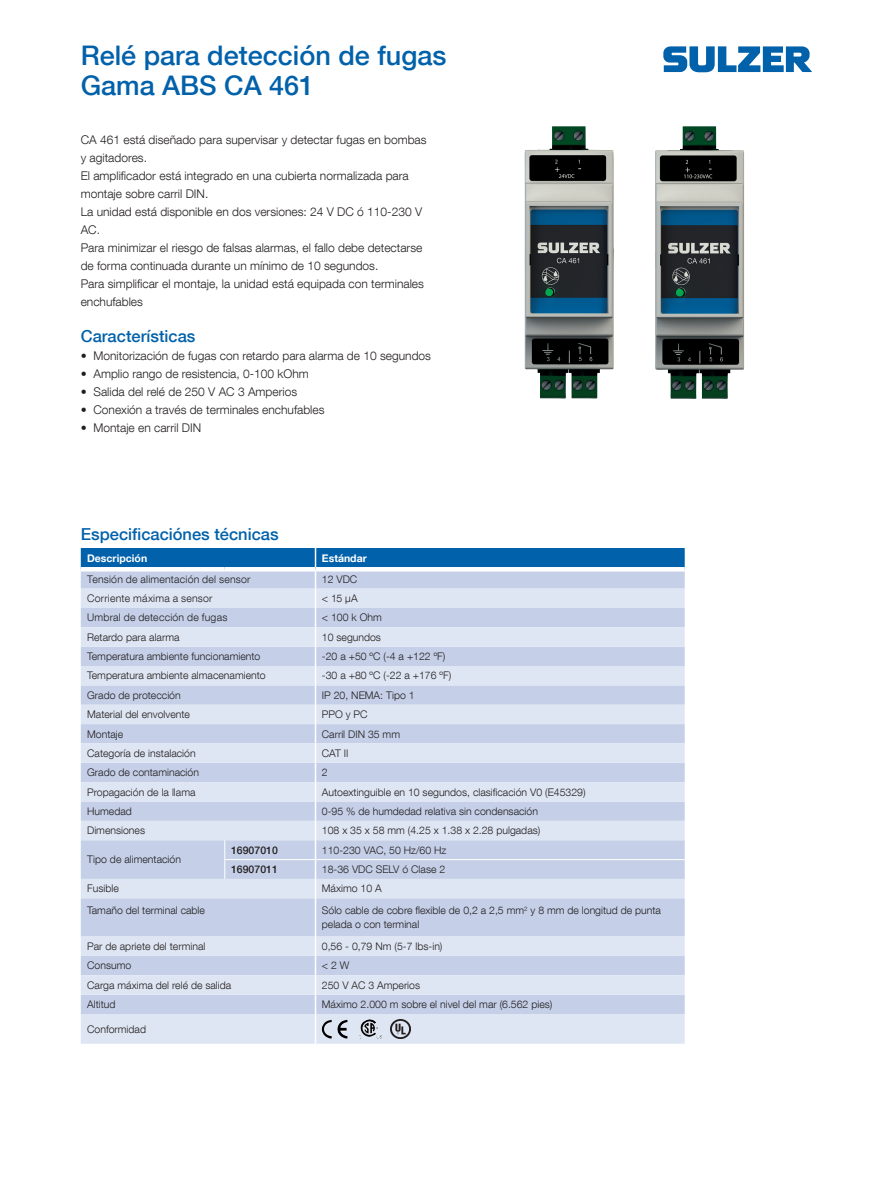
<style>
.page{position:relative;width:893px;height:1191px;background:#fff}
.page>*{position:absolute;margin:0;border:0;box-sizing:border-box;transform-origin:0 0}
.t1{font:500 27px "Helvetica Neue LT Com";color:#0161aa}
.Subtitle{font:500 16.5px "Helvetica Neue LT Com";color:#0161aa}
.Body_text{font:300 12px/18px "Helvetica Neue LT Com";color:#231f20}
.Table_text{font:300 10.5px/13.5px "Helvetica Neue LT Com";color:#231f20}
.Table_text_left_ali{font:300 10.5px "Helvetica Neue LT Com";letter-spacing:.02em;color:#231f20}
.Table_column_title{font:700 10.5px "Helvetica Neue LT Com";color:#fff}
.Table_text-2{font:500 10.5px "Helvetica Neue LT Com";color:#231f20}
</style>
<div class="page">
<svg style="left:663px;top:46px;width:149px;height:26px"></svg>
<img style="left:524px;top:126px;width:220px;height:273px">
<svg style="left:81px;top:898px;width:604px;height:145px;background:#d1daed"></svg>
<hr style="left:315px;top:898px;width:1px;height:38px;background:#fff">
<svg style="left:315px;top:936px;width:1px;height:107px"></svg>
<svg style="left:81px;top:548px;width:604px;height:350px;background:#c7d4e9"></svg>
<img style="left:322px;top:1020px;width:25px;height:18px">
<img style="left:359px;top:1019px;width:23px;height:19px">
<img style="left:391px;top:1019px;width:19px;height:19px">
<p class="t1" style="left:81px;top:39px;width:367px">Relé para detección de fugas</p>
<p class="t1" style="left:81px;top:69px;width:235px">Gama ABS CA 461</p>
<p class="Body_text" style="left:81px;top:131px;width:347px">CA 461 está diseñado para supervisar y detectar fugas en bombas y agitadores.</p>
<p class="Body_text" style="left:81px;top:167px;width:330px">El amplificador está integrado en una cubierta normalizada para montaje sobre carril DIN.</p>
<p class="Body_text" style="left:81px;top:203px;width:343px">La unidad está disponible en dos versiones: 24 V DC ó 110-230 V<br>AC.</p>
<p class="Body_text" style="left:81px;top:239px;width:343px">Para minimizar el riesgo de falsas alarmas, el fallo debe detectarse de forma continuada durante un mínimo de 10 segundos.</p>
<p class="Body_text" style="left:81px;top:275px;width:345px">Para simplificar el montaje, la unidad está equipada con terminales enchufables</p>
<p class="Subtitle" style="left:81px;top:326px;width:116px">Características</p>
<p class="Body_text" style="left:81px;top:347px;width:352px">• Monitorización de fugas con retardo para alarma de 10 segundos</p>
<p class="Body_text" style="left:81px;top:365px;width:230px">• Amplio rango de resistencia, 0-100 kOhm</p>
<p class="Body_text" style="left:81px;top:383px;width:218px">• Salida del relé de 250 V AC 3 Amperios</p>
<p class="Body_text" style="left:81px;top:401px;width:245px">• Conexión a través de terminales enchufables</p>
<p class="Body_text" style="left:81px;top:419px;width:122px">• Montaje en carril DIN</p>
<p class="Subtitle" style="left:81px;top:524px;width:199px">Especificaciónes técnicas</p>
<p class="Table_column_title" style="left:87px;top:552px;width:62px">Descripción</p>
<p class="Table_column_title" style="left:322px;top:552px;width:46px">Estándar</p>
<p class="Table_text_left_ali" style="left:87px;top:572px;width:165px">Tensión de alimentación del sensor</p>
<p class="Table_text" style="left:322px;top:572px;width:37px">12 VDC</p>
<p class="Table_text_left_ali" style="left:87px;top:592px;width:127px">Corriente máxima a sensor</p>
<p class="Table_text_left_ali" style="left:322px;top:592px;width:37px">&lt; 15 µA</p>
<p class="Table_text_left_ali" style="left:87px;top:611px;width:142px">Umbral de detección de fugas</p>
<p class="Table_text" style="left:322px;top:610px;width:61px">&lt; 100 k Ohm</p>
<p class="Table_text" style="left:87px;top:630px;width:94px">Retardo para alarma</p>
<p class="Table_text" style="left:322px;top:630px;width:61px">10 segundos</p>
<p class="Table_text" style="left:87px;top:649px;width:175px">Temperatura ambiente funcionamiento</p>
<p class="Table_text" style="left:322px;top:649px;width:125px">-20 a +50 ºC (-4 a +122 ºF)</p>
<p class="Table_text" style="left:87px;top:669px;width:180px">Temperatura ambiente almacenamiento</p>
<p class="Table_text" style="left:322px;top:669px;width:131px">-30 a +80 ºC (-22 a +176 ºF)</p>
<p class="Table_text" style="left:87px;top:688px;width:95px">Grado de protección</p>
<p class="Table_text" style="left:322px;top:688px;width:94px">IP 20, NEMA: Tipo 1</p>
<p class="Table_text" style="left:87px;top:707px;width:104px">Material del envolvente</p>
<p class="Table_text" style="left:322px;top:707px;width:47px">PPO y PC</p>
<p class="Table_text" style="left:87px;top:727px;width:38px">Montaje</p>
<p class="Table_text" style="left:322px;top:727px;width:80px">Carril DIN 35 mm</p>
<p class="Table_text" style="left:87px;top:746px;width:110px">Categoría de instalación</p>
<p class="Table_text" style="left:322px;top:746px;width:28px">CAT II</p>
<p class="Table_text" style="left:87px;top:765px;width:113px">Grado de contaminación</p>
<p class="Table_text" style="left:322px;top:765px;width:7px">2</p>
<p class="Table_text" style="left:87px;top:785px;width:110px">Propagación de la llama</p>
<p class="Table_text" style="left:322px;top:785px;width:265px">Autoextinguible en 10 segundos, clasificación V0 (E45329)</p>
<p class="Table_text" style="left:87px;top:804px;width:46px">Humedad</p>
<p class="Table_text" style="left:322px;top:804px;width:218px">0-95 % de humdedad relativa sin condensación</p>
<p class="Table_text" style="left:87px;top:823px;width:59px">Dimensiones</p>
<p class="Table_text" style="left:322px;top:823px;width:220px">108 x 35 x 58 mm (4.25 x 1.38 x 2.28 pulgadas)</p>
<p class="Table_text" style="left:87px;top:852px;width:95px">Tipo de alimentación</p>
<p class="Table_text-2" style="left:231px;top:843px;width:48px">16907010</p>
<p class="Table_text" style="left:322px;top:843px;width:126px">110-230 VAC, 50 Hz/60 Hz</p>
<p class="Table_text-2" style="left:231px;top:863px;width:48px">16907011</p>
<p class="Table_text" style="left:322px;top:862px;width:125px">18-36 VDC SELV ó Clase 2</p>
<p class="Table_text" style="left:87px;top:881px;width:33px">Fusible</p>
<p class="Table_text" style="left:322px;top:881px;width:61px">Máximo 10 A</p>
<p class="Table_text" style="left:87px;top:903px;width:119px">Tamaño del terminal cable</p>
<p class="Table_text" style="left:322px;top:903px;width:341px">Sólo cable de cobre flexible de 0,2 a 2,5 mm<sup>2</sup> y 8 mm de longitud de punta pelada o con terminal</p>
<p class="Table_text" style="left:87px;top:939px;width:120px">Par de apriete del terminal</p>
<p class="Table_text" style="left:322px;top:939px;width:122px">0,56 - 0,79 Nm (5-7 lbs-in)</p>
<p class="Table_text" style="left:87px;top:958px;width:46px">Consumo</p>
<p class="Table_text" style="left:322px;top:958px;width:29px">&lt; 2 W</p>
<p class="Table_text" style="left:87px;top:978px;width:146px">Carga máxima del relé de salida</p>
<p class="Table_text" style="left:322px;top:978px;width:100px">250 V AC 3 Amperios</p>
<p class="Table_text" style="left:87px;top:997px;width:30px">Altitud</p>
<p class="Table_text" style="left:322px;top:997px;width:232px">Máximo 2.000 m sobre el nivel del mar (6.562 pies)</p>
<p class="Table_text" style="left:87px;top:1022px;width:60px">Conformidad</p>
</div>
